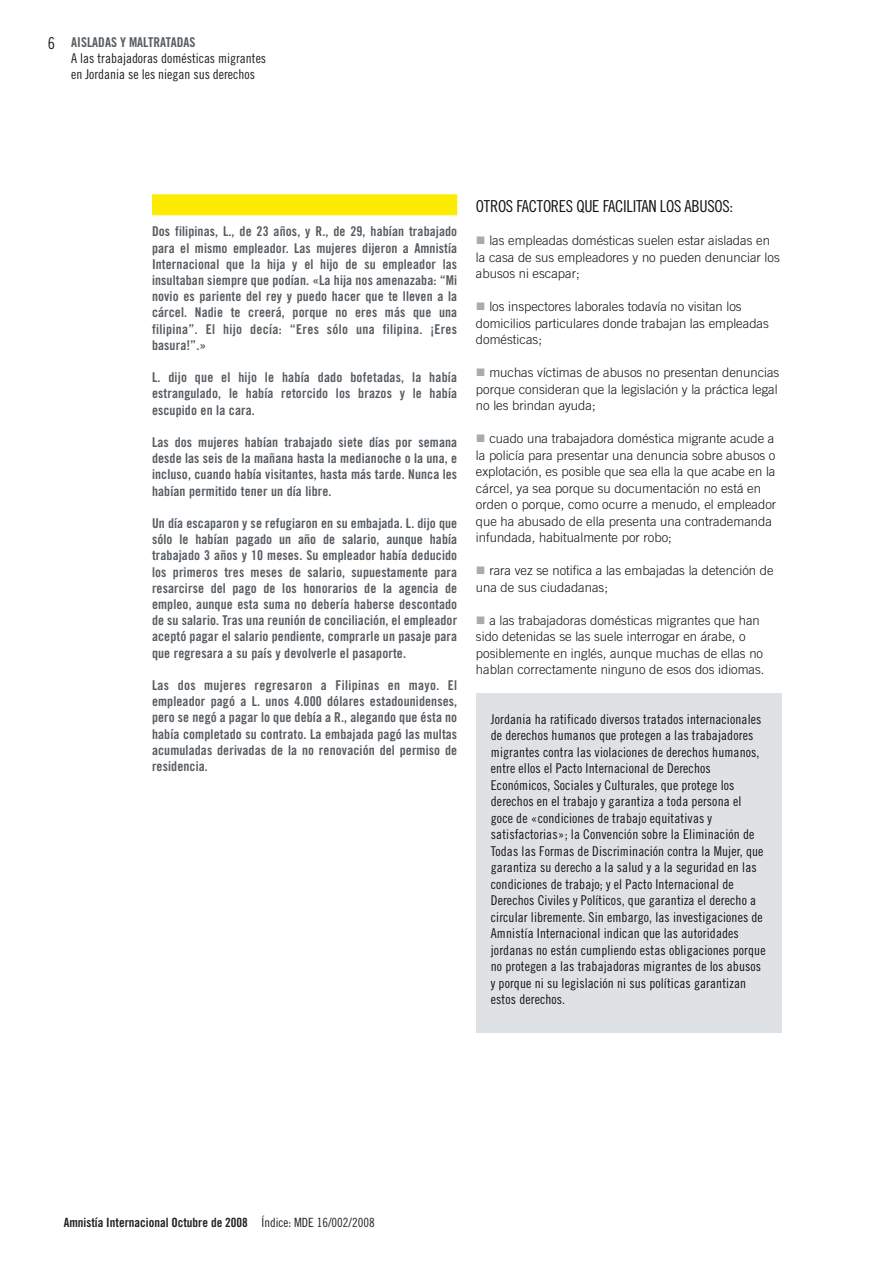
<style>
.page{position:relative;width:893px;height:1263px;background:#fff}
.page>*{position:absolute;margin:0;border:0;box-sizing:border-box;transform-origin:0 0}
.t1{font:16.5px "Amnesty Trade Gothic Cn 18";letter-spacing:-.02em;color:#171114}
.t2{font:16.5px "Amnesty Trade Gothic Cn 18";color:#231f20}
.t3{font:13.5px/16.2px "Amnesty Trade Gothic Bd Cn 20";letter-spacing:.01em;color:#565c61;text-align:justify}
.t4{font:13.5px/16.5px "Amnesty Trade Gothic Cn 18";letter-spacing:.01em;color:#171114}
.t5{font:13.5px/16.2px "Amnesty Trade Gothic Cn 18";color:#231f20}
.t6{font:300 13.05px/16.5px "Amnesty Trade Gothic";color:#171114}
.t7{font:12.75px "Amnesty Trade Gothic Bd Cn 20";color:#231f20}
.s1{font-family:"Amnesty Trade Gothic Cn 18"}
</style>
<div class="page">
<div style="left:476px;top:693px;width:305px;height:340px;background:#dfe2e4"></div>
<div style="left:152px;top:194px;width:305px;height:21px;background:#fdec02"></div>
<p class="t2" style="left:48px;top:33px;width:9px">6</p>
<p class="t3" style="left:71px;top:34px;width:126px">AISLADAS Y MALTRATADAS</p>
<p class="t5" style="left:71px;top:50px;width:196px">A las trabajadoras domésticas migrantes en Jordania se les niegan sus derechos</p>
<p class="t3" style="left:152px;top:223px;width:307px">Dos filipinas, L., de 23 años, y R., de 29, habían trabajado para el mismo empleador. Las mujeres dijeron a Amnistía Internacional que la hija y el hijo de su empleador las insultaban siempre que podían. «La hija nos amenazaba: “Mi novio es pariente del rey y puedo hacer que te lleven a la cárcel. Nadie te creerá, porque no eres más que una filipina”. El hijo decía: “Eres sólo una filipina. ¡Eres basura!”.»</p>
<p class="t3" style="left:152px;top:369px;width:307px">L. dijo que el hijo le había dado bofetadas, la había estrangulado, le había retorcido los brazos y le había escupido en la cara.</p>
<p class="t3" style="left:152px;top:434px;width:307px">Las dos mujeres habían trabajado siete días por semana desde las seis de la mañana hasta la medianoche o la una, e incluso, cuando había visitantes, hasta más tarde. Nunca les habían permitido tener un día libre.</p>
<p class="t3" style="left:152px;top:515px;width:307px">Un día escaparon y se refugiaron en su embajada. L. dijo que sólo le habían pagado un año de salario, aunque había trabajado 3 años y 10 meses. Su empleador había deducido los primeros tres meses de salario, supuestamente para resarcirse del pago de los honorarios de la agencia de empleo, aunque esta suma no debería haberse descontado de su salario. Tras una reunión de conciliación, el empleador aceptó pagar el salario pendiente, comprarle un pasaje para que regresara a su país y devolverle el pasaporte.</p>
<p class="t3" style="left:152px;top:677px;width:307px">Las dos mujeres regresaron a Filipinas en mayo. El empleador pagó a L. unos 4.000 dólares estadounidenses, pero se negó a pagar lo que debía a R., alegando que ésta no había completado su contrato. La embajada pagó las multas acumuladas derivadas de la no renovación del permiso de residencia.</p>
<p class="t1" style="left:476px;top:197px;width:259px">OTROS FACTORES QUE FACILITAN LOS ABUSOS:</p>
<p class="t6" style="left:476px;top:232px;width:305px;text-indent:13px">las empleadas domésticas suelen estar aisladas en la casa de sus empleadores y no pueden denunciar los abusos ni escapar;</p>
<p class="t6" style="left:476px;top:298px;width:294px;text-indent:13px">los inspectores laborales todavía no visitan los domicilios particulares donde trabajan las empleadas domésticas;</p>
<p class="t6" style="left:476px;top:364px;width:305px;text-indent:13px">muchas víctimas de abusos no presentan denuncias porque consideran que la legislación y la práctica legal no les brindan ayuda;</p>
<p class="t6" style="left:476px;top:430px;width:302px;text-indent:13px">cuado una trabajadora doméstica migrante acude a la policía para presentar una denuncia sobre abusos o explotación, es posible que sea ella la que acabe en la cárcel, ya sea porque su documentación no está en orden o porque, como ocurre a menudo, el empleador que ha abusado de ella presenta una contrademanda infundada, habitualmente por robo;</p>
<p class="t6" style="left:476px;top:562px;width:299px;text-indent:13px">rara vez se notifica a las embajadas la detención de una de sus ciudadanas;</p>
<p class="t6" style="left:476px;top:612px;width:290px;text-indent:13px">a las trabajadoras domésticas migrantes que han sido detenidas se las suele interrogar en árabe, o posiblemente en inglés, aunque muchas de ellas no hablan correctamente ninguno de esos dos idiomas.</p>
<p class="t4" style="left:491px;top:711px;width:276px">Jordania ha ratificado diversos tratados internacionales de derechos humanos que protegen a las trabajadores migrantes contra las violaciones de derechos humanos, entre ellos el Pacto Internacional de Derechos Económicos, Sociales y Culturales, que protege los derechos en el trabajo y garantiza a toda persona el goce de «condiciones de trabajo equitativas y satisfactorias»; la Convención sobre la Eliminación de Todas las Formas de Discriminación contra la Mujer, que garantiza su derecho a la salud y a la seguridad en las condiciones de trabajo; y el Pacto Internacional de Derechos Civiles y Políticos, que garantiza el derecho a circular libremente. Sin embargo, las investigaciones de Amnistía Internacional indican que las autoridades jordanas no están cumpliendo estas obligaciones porque no protegen a las trabajadoras migrantes de los abusos y porque ni su legislación ni sus políticas garantizan estos derechos.</p>
<p class="t7" style="left:64px;top:1215px;width:312px">Amnistía Internacional Octubre de 2008 <span class="s1">Índice: MDE 16/002/2008</span></p>
</div>
